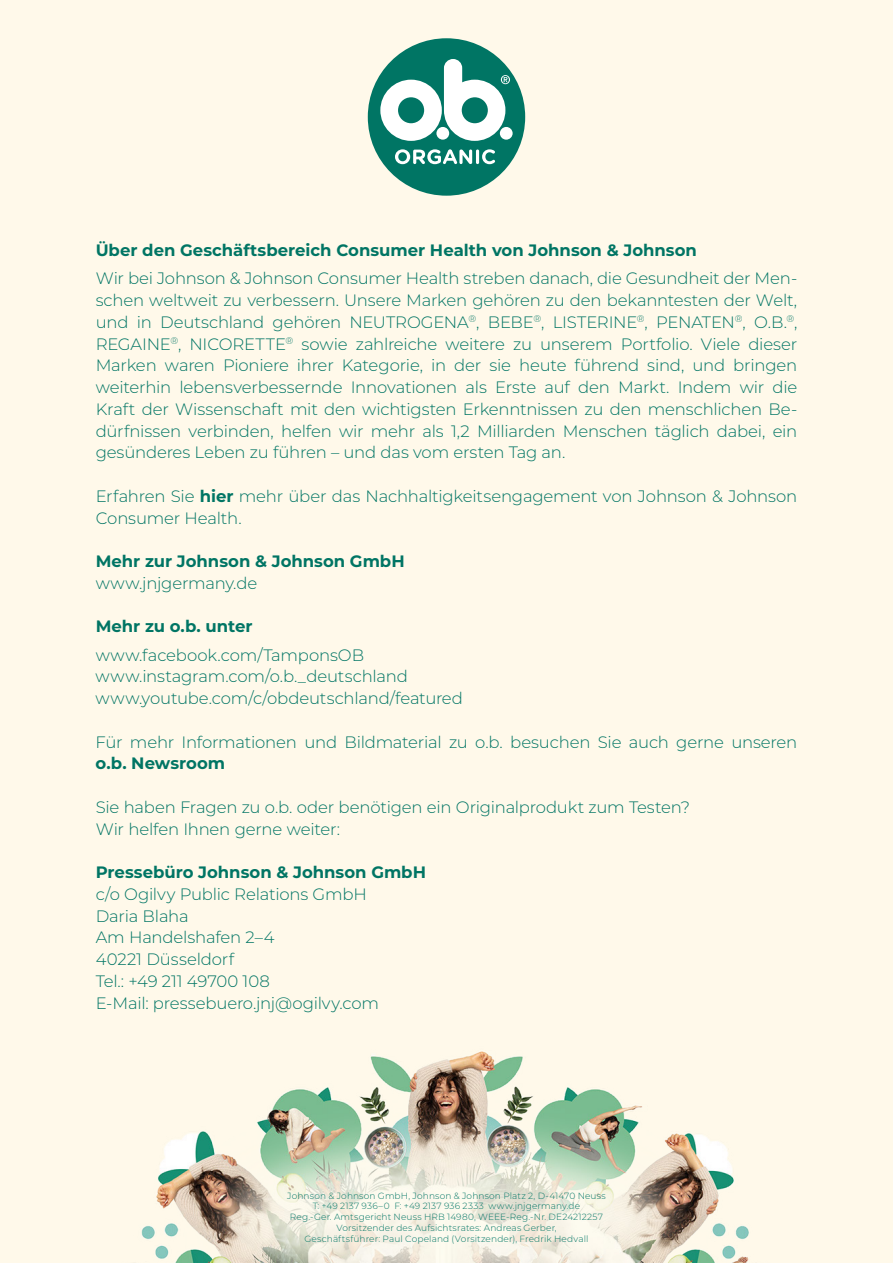
<style>
.page{position:relative;width:893px;height:1263px;background:#fff9ea}
.page>*{position:absolute;margin:0;border:0;box-sizing:border-box;transform-origin:0 0}
.t1{font:300 16.5px/21.8px "Montserrat";letter-spacing:-.01em;color:#007564}
.t2{font:700 16.5px "Montserrat";color:#007564}
.t3{font:300 9px/10.8px "Montserrat";letter-spacing:.015em;color:#007564;text-align:center}
.s1{font-weight:700}
</style>
<div class="page">
<img style="left:141px;top:1051px;width:608px;height:212px">
<div style="left:368px;top:38px;width:157px;height:158px;background:#007564;border-radius:50%"></div>
<svg style="left:380px;top:59px;width:133px;height:82px"></svg>
<svg style="left:395px;top:149px;width:77px;height:15px"></svg>
<hr style="left:476px;top:149px;width:3px;height:15px;background:#fff;border-radius:2px">
<svg style="left:482px;top:149px;width:13px;height:15px"></svg>
<p class="t2" style="left:96px;top:238px;width:603px">Über den Geschäftsbereich Consumer Health von Johnson &amp; Johnson</p>
<p class="t1" style="left:96px;top:267px;width:703px;text-align:justify">Wir bei Johnson &amp; Johnson Consumer Health streben danach, die Gesundheit der Men&shy;schen weltweit zu verbessern. Unsere Marken gehören zu den bekanntesten der Welt, und in Deutschland gehören NEUTROGENA<sup>®</sup>, BEBE<sup>®</sup>, LISTERINE<sup>®</sup>, PENATEN<sup>®</sup>, O.B.<sup>®</sup>, REGAINE<sup>®</sup>, NICORETTE<sup>®</sup> sowie zahlreiche weitere zu unserem Portfolio. Viele dieser Marken waren Pioniere ihrer Kategorie, in der sie heute führend sind, und bringen weiterhin lebensverbessernde Innovationen als Erste auf den Markt. Indem wir die Kraft der Wissenschaft mit den wichtigsten Erkenntnissen zu den menschlichen Be&shy;dürfnissen verbinden, helfen wir mehr als 1,2 Milliarden Menschen täglich dabei, ein gesünderes Leben zu führen – und das vom ersten Tag an.</p>
<p class="t1" style="left:96px;top:485px;width:703px">Erfahren Sie <span class="s1">hier</span> mehr über das Nachhaltigkeitsengagement von Johnson &amp; Johnson<br>Consumer Health.</p>
<p class="t2" style="left:96px;top:549px;width:311px">Mehr zur Johnson &amp; Johnson GmbH</p>
<p class="t1" style="left:96px;top:572px;width:163px">www.jnjgermany.de</p>
<p class="t2" style="left:96px;top:615px;width:158px">Mehr zu o.b. unter</p>
<p class="t1" style="left:96px;top:643px;width:369px">www.facebook.com/TamponsOB www.instagram.com/o.b._deutschland www.youtube.com/c/obdeutschland/featured</p>
<p class="t1" style="left:96px;top:730px;width:703px">Für mehr Informationen und Bildmaterial zu o.b. besuchen Sie auch gerne unseren</p>
<p class="t2" style="left:96px;top:751px;width:131px">o.b. Newsroom</p>
<p class="t1" style="left:96px;top:795px;width:596px">Sie haben Fragen zu o.b. oder benötigen ein Originalprodukt zum Testen?<br>Wir helfen Ihnen gerne weiter:</p>
<p class="t2" style="left:96px;top:860px;width:332px">Pressebüro Johnson &amp; Johnson GmbH</p>
<p class="t1" style="left:96px;top:882px;width:285px">c/o Ogilvy Public Relations GmbH<br>Daria Blaha<br>Am Handelshafen 2–4<br>40221 Düsseldorf<br>Tel.: +49 211 49700 108<br>E-Mail: pressebuero.jnj@ogilvy.com</p>
<p class="t3" style="left:287px;top:1190px;width:320px">Johnson &amp; Johnson GmbH, Johnson &amp; Johnson Platz 2, D-41470 Neuss T: +49 2137 936–0 F: +49 2137 936 2333 www.jnjgermany.de<br>Reg.-Ger. Amtsgericht Neuss HRB 14980, WEEE-Reg.-Nr. DE24212257<br>Vorsitzender des Aufsichtsrates: Andreas Gerber,<br>Geschäftsführer: Paul Copeland (Vorsitzender), Fredrik Hedvall</p>
</div>
